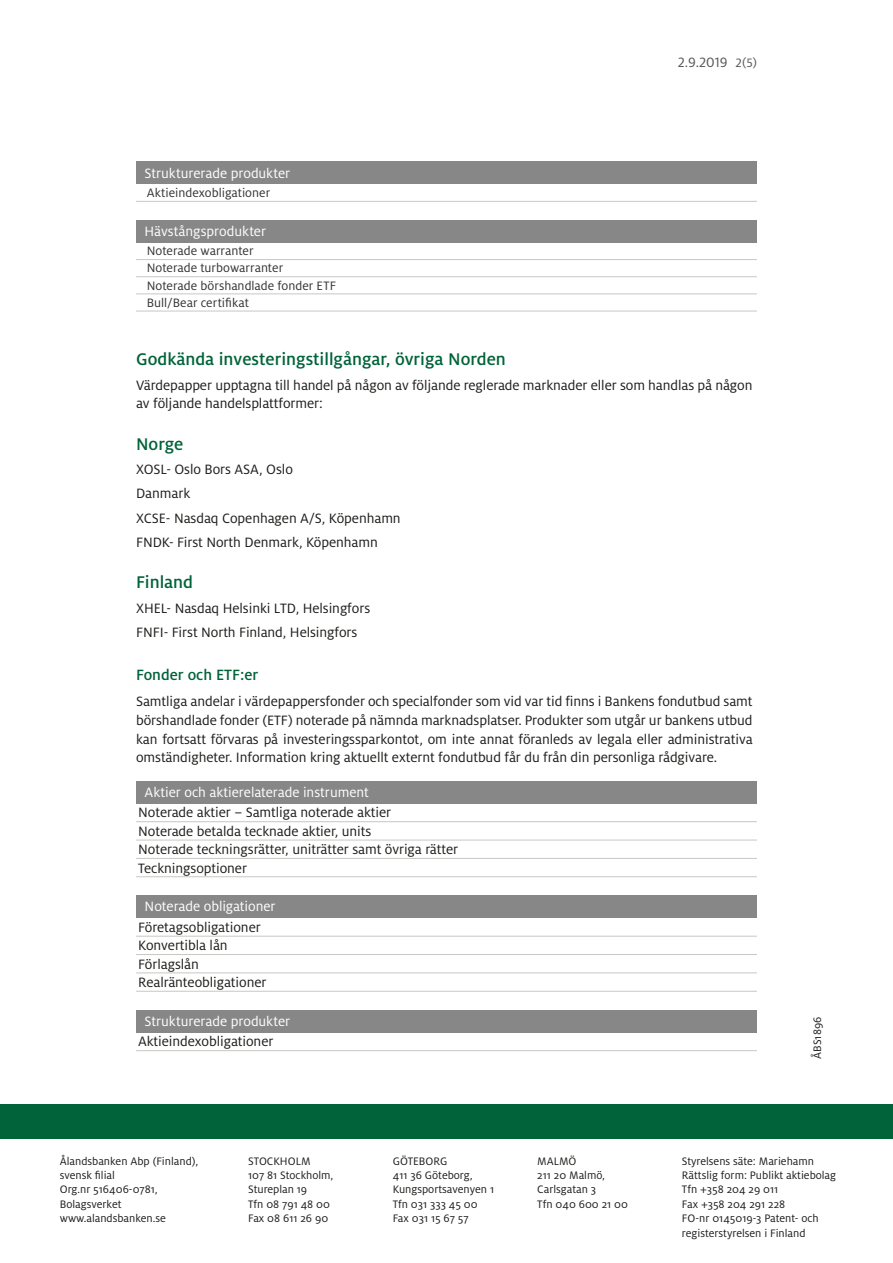
<style>
.page{position:relative;width:893px;height:1263px;background:#fff}
.page>*{position:absolute;margin:0;border:0;box-sizing:border-box;transform-origin:0 0}
.underrubrik_första_s{font:500 18.75px "Milo OT";color:#00633a}
.Fonder_och_ETF{font:500 16.5px "Milo OT";color:#00633a}
.brödtext{font:15px/18.9px "Milo OT";letter-spacing:-.005em;color:#1d1d1b}
.Grå_balk{font:15px "Milo OT";letter-spacing:-.005em;color:#fff}
.t1{font:15px "Milo OT";color:#575756}
.Tab_brödtext_-_vänst{font:13.5px "Milo OT";color:#333}
.t2{font:12px/14.4px "Milo OT";color:#1d1d1b}
.s1{font-size:13.5px}
</style>
<div class="page">
<div style="left:0;top:1104px;width:893px;height:35px;background:#00633a"></div>
<div style="left:136px;top:162px;width:621px;height:22px;background:#878787"></div>
<hr style="left:136px;top:201px;width:621px;height:1px;background:#c7c7c6">
<div style="left:136px;top:220px;width:621px;height:22px;background:#878787"></div>
<hr style="left:136px;top:259px;width:621px;height:1px;background:#c7c7c6">
<hr style="left:136px;top:276px;width:621px;height:1px;background:#c7c7c6">
<hr style="left:136px;top:294px;width:621px;height:1px;background:#c7c7c6">
<hr style="left:136px;top:311px;width:621px;height:1px;background:#c7c7c6">
<div style="left:136px;top:781px;width:621px;height:22px;background:#878787"></div>
<hr style="left:136px;top:821px;width:621px;height:1px;background:#c7c7c6">
<hr style="left:136px;top:840px;width:621px;height:1px;background:#c7c7c6">
<hr style="left:136px;top:858px;width:621px;height:1px;background:#c7c7c6">
<hr style="left:136px;top:876px;width:621px;height:1px;background:#c7c7c6">
<div style="left:136px;top:895px;width:621px;height:23px;background:#878787"></div>
<hr style="left:136px;top:936px;width:621px;height:1px;background:#c7c7c6">
<hr style="left:136px;top:954px;width:621px;height:1px;background:#c7c7c6">
<hr style="left:136px;top:973px;width:621px;height:1px;background:#c7c7c6">
<hr style="left:136px;top:991px;width:621px;height:1px;background:#c7c7c6">
<div style="left:136px;top:1010px;width:621px;height:22px;background:#878787"></div>
<hr style="left:136px;top:1050px;width:621px;height:1px;background:#c7c7c6">
<p class="Grå_balk" style="left:145px;top:164px;width:147px">Strukturerade produkter</p>
<p class="Tab_brödtext_-_vänst" style="left:147px;top:185px;width:125px">Aktieindexobligationer</p>
<p class="Grå_balk" style="left:145px;top:222px;width:123px">Hävstångsprodukter</p>
<p class="Tab_brödtext_-_vänst" style="left:147px;top:243px;width:108px">Noterade warranter</p>
<p class="Tab_brödtext_-_vänst" style="left:147px;top:260px;width:138px">Noterade turbowarranter</p>
<p class="Tab_brödtext_-_vänst" style="left:147px;top:277px;width:191px">Noterade börshandlade fonder ETF</p>
<p class="Tab_brödtext_-_vänst" style="left:147px;top:295px;width:104px">Bull/Bear certifikat</p>
<p class="t1" style="left:678px;top:54px;width:81px">2.9.2019 <span class="s1">2(5)</span></p>
<p class="underrubrik_första_s" style="left:136px;top:348px;width:371px">Godkända investeringstillgångar, övriga Norden</p>
<p class="brödtext" style="left:136px;top:375px;width:618px">Värdepapper upptagna till handel på någon av följande reglerade marknader eller som handlas på någon av följande handelsplattformer:</p>
<p class="underrubrik_första_s" style="left:136px;top:433px;width:49px">Norge</p>
<p class="brödtext" style="left:136px;top:460px;width:158px">XOSL- Oslo Bors ASA, Oslo</p>
<p class="brödtext" style="left:136px;top:484px;width:56px">Danmark</p>
<p class="brödtext" style="left:136px;top:508px;width:266px">XCSE- Nasdaq Copenhagen A/S, Köpenhamn</p>
<p class="brödtext" style="left:136px;top:533px;width:243px">FNDK- First North Denmark, Köpenhamn</p>
<p class="underrubrik_första_s" style="left:136px;top:571px;width:59px">Finland</p>
<p class="brödtext" style="left:136px;top:598px;width:236px">XHEL- Nasdaq Helsinki LTD, Helsingfors</p>
<p class="brödtext" style="left:136px;top:623px;width:223px">FNFI- First North Finland, Helsingfors</p>
<p class="Fonder_och_ETF" style="left:136px;top:666px;width:124px">Fonder och ETF:er</p>
<p class="brödtext" style="left:136px;top:691px;width:618px;text-align:justify">Samtliga andelar i värdepappersfonder och specialfonder som vid var tid finns i Bankens fondutbud samt börshandlade fonder (ETF) noterade på nämnda marknadsplatser. Produkter som utgår ur bankens utbud kan fortsatt förvaras på investeringssparkontot, om inte annat föranleds av legala eller administrativa omständigheter. Information kring aktuellt externt fondutbud får du från din personliga rådgivare.</p>
<p class="Grå_balk" style="left:145px;top:783px;width:226px">Aktier och aktierelaterade instrument</p>
<p class="brödtext" style="left:138px;top:803px;width:255px">Noterade aktier – Samtliga noterade aktier</p>
<p class="brödtext" style="left:138px;top:821px;width:235px">Noterade betalda tecknade aktier, units</p>
<p class="brödtext" style="left:138px;top:840px;width:322px">Noterade teckningsrätter, uniträtter samt övriga rätter</p>
<p class="brödtext" style="left:138px;top:858px;width:110px">Teckningsoptioner</p>
<p class="Grå_balk" style="left:145px;top:898px;width:133px">Noterade obligationer</p>
<p class="brödtext" style="left:138px;top:917px;width:124px">Företagsobligationer</p>
<p class="brödtext" style="left:138px;top:936px;width:91px">Konvertibla lån</p>
<p class="brödtext" style="left:138px;top:954px;width:62px">Förlagslån</p>
<p class="brödtext" style="left:138px;top:973px;width:130px">Realränteobligationer</p>
<p class="Grå_balk" style="left:145px;top:1012px;width:147px">Strukturerade produkter</p>
<p class="brödtext" style="left:138px;top:1032px;width:137px">Aktieindexobligationer</p>
<p class="t2" style="left:810px;top:1059px;width:44px;rotate:-90deg">ÅBS1896</p>
<p class="t2" style="left:60px;top:1153px;width:140px">Ålandsbanken Abp (Finland), svensk filial<br>Org.nr 516406-0781,<br>Bolagsverket www.alandsbanken.se</p>
<p class="t2" style="left:248px;top:1153px;width:87px">STOCKHOLM<br>107 81 Stockholm,<br>Stureplan 19<br>Tfn 08 791 48 00<br>Fax 08 611 26 90</p>
<p class="t2" style="left:393px;top:1153px;width:103px">GÖTEBORG<br>411 36 Göteborg,<br>Kungsportsavenyen 1<br>Tfn 031 333 45 00<br>Fax 031 15 67 57</p>
<p class="t2" style="left:537px;top:1153px;width:92px">MALMÖ<br>211 20 Malmö,<br>Carlsgatan 3<br>Tfn 040 600 21 00</p>
<p class="t2" style="left:682px;top:1153px;width:156px">Styrelsens säte: Mariehamn<br>Rättslig form: Publikt aktiebolag<br>Tfn +358 204 29 011<br>Fax +358 204 291 228<br>FO-nr 0145019-3 Patent- och registerstyrelsen i Finland</p>
</div>
